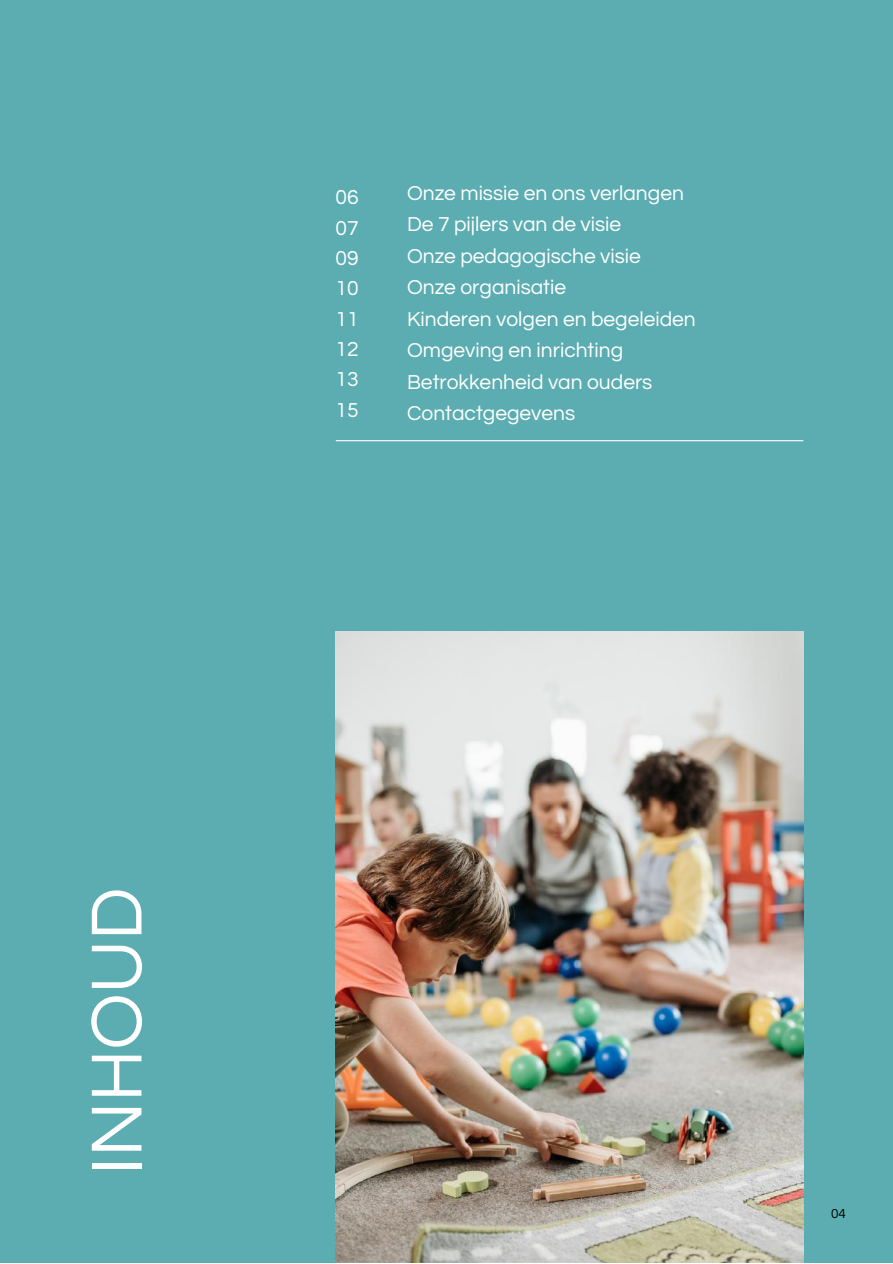
<style>
.page{position:relative;width:893px;height:1264px;background:#fff}
.page>*{position:absolute;margin:0;border:0;box-sizing:border-box;transform-origin:0 0}
.t1{font:75px "Questrial";color:#fff}
.t2{font:21px/31.5px "Questrial";color:#fff}
.t3{font:13.5px "Questrial";color:#000}
</style>
<div class="page">
<div style="left:0;top:0;width:892px;height:1262px;background:#5cadb1"></div>
<img style="left:335px;top:631px;width:468px;height:631px">
<hr style="left:336px;top:440px;width:466px;height:1px;background:#fff">
<h1 class="t1" style="left:80px;top:1174px;width:288px;rotate:-90deg">INHOUD</h1>
<p class="t2" style="left:335px;top:183px;width:25px;line-height:30.3px;text-align:justify">06<br>07<br>09<br>10<br>11<br>12<br>13<br>15</p>
<p class="t2" style="left:407px;top:177px;width:290px">Onze missie en ons verlangen<br>De 7 pijlers van de visie<br>Onze pedagogische visie<br>Onze organisatie<br>Kinderen volgen en begeleiden<br>Omgeving en inrichting<br>Betrokkenheid van ouders<br>Contactgegevens</p>
<p class="t3" style="left:831px;top:1206px;width:16px">04</p>
</div>
